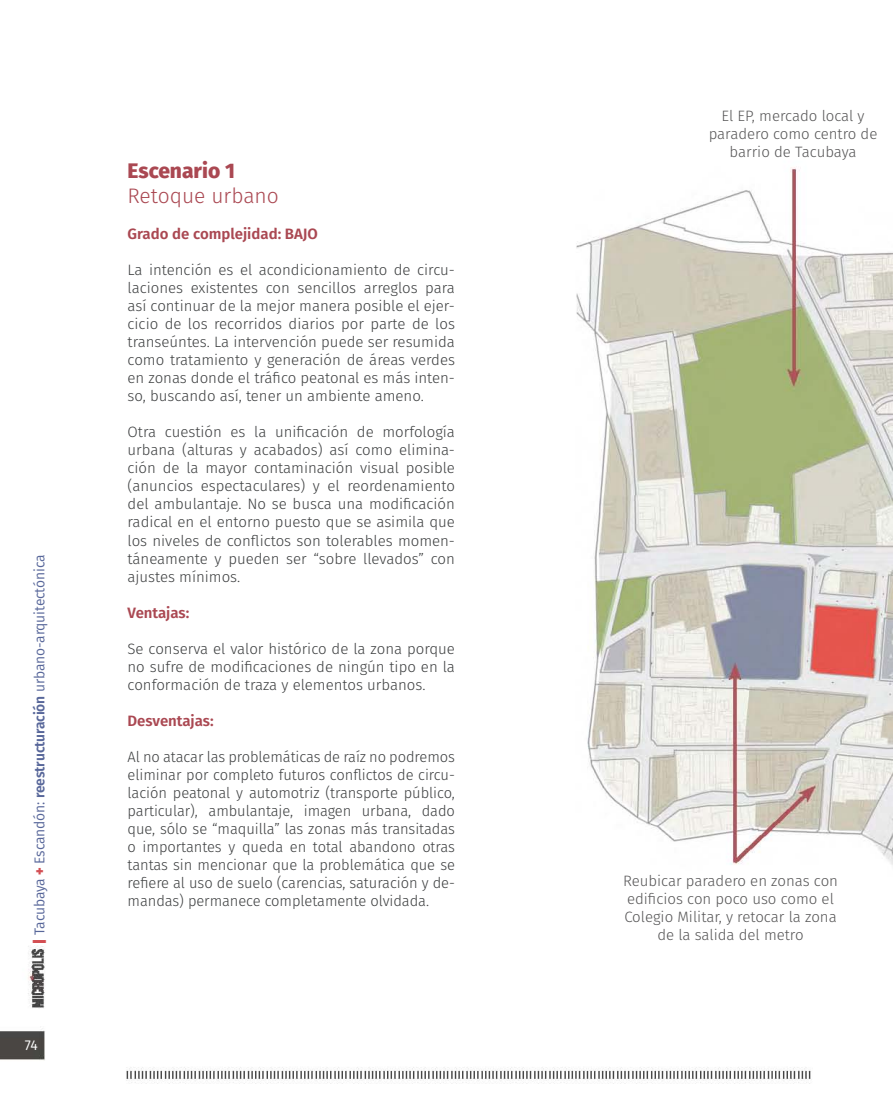
<style>
.page{position:relative;width:893px;height:1106px;background:#fff}
.page>*{position:absolute;margin:0;border:0;box-sizing:border-box;transform-origin:0 0}
.t1{font:300 21px "Fira Sans";color:#aa4852}
.t2{font:800 21px "Fira Sans";color:#aa4852}
.t3{font:300 15px/18px "Fira Sans";color:#3d3f40;text-align:justify}
.t4{font:300 15px/18px "Fira Sans";color:#565556;text-align:center}
.t5{font:600 15px "Fira Sans";color:#aa4852}
.t6{font:14.25px "Fira Sans";letter-spacing:-.01em;color:#58679a}
.t7{font:14.25px "Fira Sans";color:#fff}
.s1{font-weight:900;color:#d34e52}
.s2{font-weight:800;color:#d34f54}
.s3{font-weight:600}
</style>
<div class="page">
<img style="left:28px;top:167px;width:865px;height:917px">
<img style="left:581px;top:170px;width:309px;height:694px">
<img style="left:0;top:1028px;width:46px;height:32px">
<p class="t6" style="left:29px;top:943px;width:390px;rotate:-90deg"><span class="s1">|</span> Tacubaya <span class="s2">+</span> Escandón: <span class="s3">reestructuración</span> urbano-arquitectónica</p>
<p class="t7" style="left:25px;top:1034px;width:14px">74</p>
<h1 class="t2" style="left:128px;top:152px;width:109px">Escenario 1</h1>
<h1 class="t1" style="left:128px;top:181px;width:153px">Retoque urbano</h1>
<p class="t5" style="left:128px;top:222px;width:192px">Grado de complejidad: BAJO</p>
<p class="t3" style="left:128px;top:261px;width:329px">La intención es el acondicionamiento de circu&shy;laciones existentes con sencillos arreglos para así continuar de la mejor manera posible el ejer&shy;cicio de los recorridos diarios por parte de los transeúntes. La intervención puede ser resumida como tratamiento y generación de áreas verdes en zonas donde el tráfico peatonal es más inten&shy;so, buscando así, tener un ambiente ameno.</p>
<p class="t3" style="left:128px;top:423px;width:329px">Otra cuestión es la unificación de morfología urbana (alturas y acabados) así como elimina&shy;ción de la mayor contaminación visual posible (anuncios espectaculares) y el reordenamiento del ambulantaje. No se busca una modificación radical en el entorno puesto que se asimila que los niveles de conflictos son tolerables momen&shy;táneamente y pueden ser “sobre llevados” con ajustes mínimos.</p>
<p class="t5" style="left:128px;top:600px;width:63px">Ventajas:</p>
<p class="t3" style="left:128px;top:639px;width:329px">Se conserva el valor histórico de la zona porque no sufre de modificaciones de ningún tipo en la conformación de traza y elementos urbanos.</p>
<p class="t5" style="left:128px;top:708px;width:88px">Desventajas:</p>
<p class="t3" style="left:128px;top:747px;width:329px">Al no atacar las problemáticas de raíz no podremos eliminar por completo futuros conflictos de circu&shy;lación peatonal y automotriz (transporte público, particular), ambulantaje, imagen urbana, dado que, sólo se “maquilla” las zonas más transitadas o importantes y queda en total abandono otras tantas sin mencionar que la problemática que se refiere al uso de suelo (carencias, saturación y de&shy;mandas) permanece completamente olvidada.</p>
<p class="t4" style="left:709px;top:107px;width:170px">El EP, mercado local y paradero como centro de barrio de Tacubaya</p>
<p class="t4" style="left:623px;top:871px;width:216px">Reubicar paradero en zonas con edificios con poco uso como el<br>Colegio Militar, y retocar la zona de la salida del metro</p>
</div>
